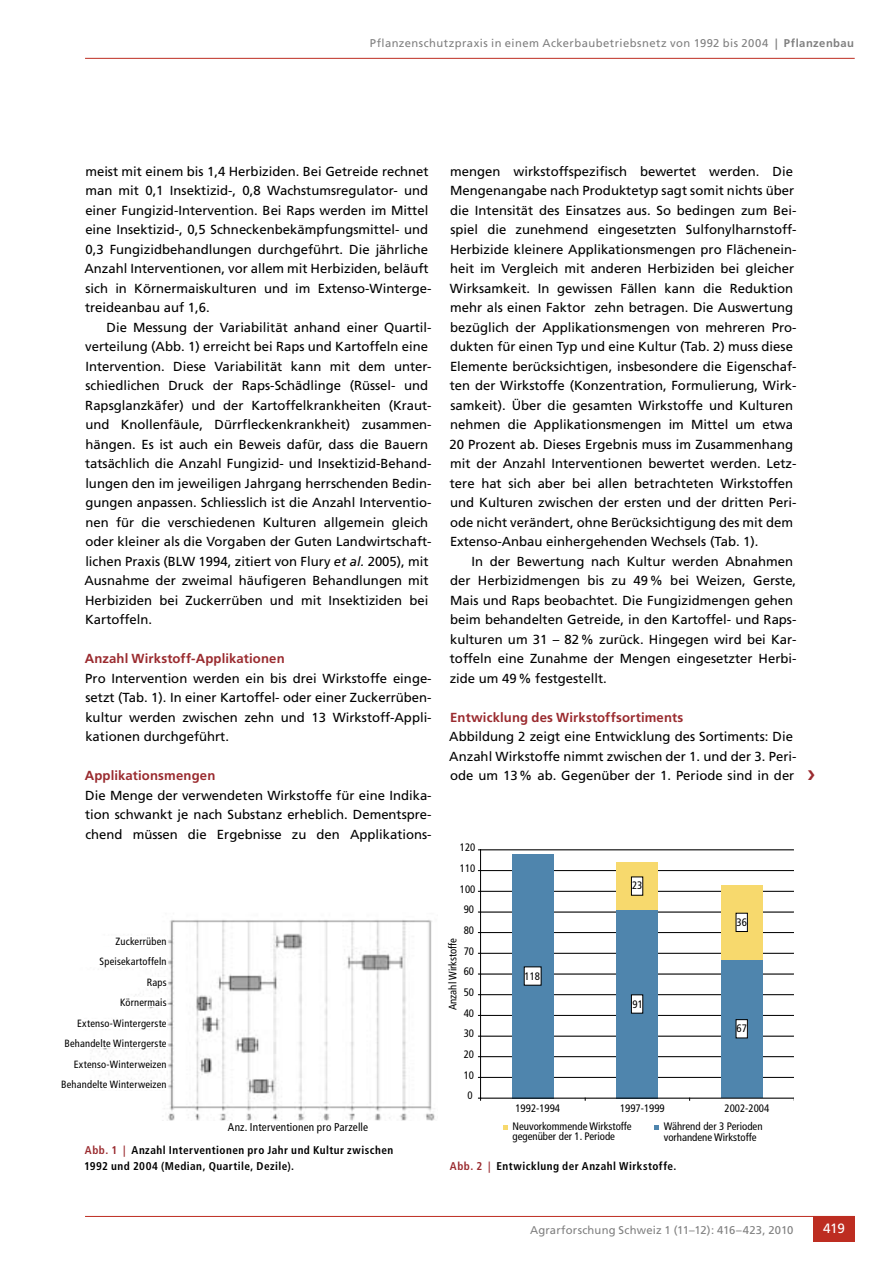
<style>
.page{position:relative;width:893px;height:1263px;background:#fff}
.page>*{position:absolute;margin:0;border:0;box-sizing:border-box;transform-origin:0 0}
.t1{font:13.5px "Frutiger LT Std";color:#fff}
.t2{font:13.2px/19.5px "Frutiger LT Std";color:#000}
.t3{font:700 13.2px "Frutiger LT Std";letter-spacing:.01em;color:#9a2b2f}
.t4{font:700 condensed 11.25px/16.5px "Frutiger LT Std";letter-spacing:.04em;color:#000}
.t5{font:11.25px "Frutiger LT Std";letter-spacing:.035em;color:#808080}
.t6{font:11.25px "Frutiger LT Std";letter-spacing:.015em;color:#808080}
.t7{font:condensed 11.25px "Frutiger LT Std";letter-spacing:.015em;color:#000}
.t8{font:condensed 10.8px/10.6px "Frutiger LT Std";color:#000}
.t9{font:condensed 10.5px/20.2px "Frutiger LT Std";letter-spacing:.015em;color:#000;text-align:right}
.s1{font-weight:700}
.s2{font-style:italic}
.s3{color:#9a2b2f}
</style>
<div class="page">
<hr style="left:85px;top:1216px;width:770px;height:1px;background:#bd2d21">
<div style="left:813px;top:1216px;width:42px;height:26px;background:#bd2d21"></div>
<hr style="left:85px;top:58px;width:770px;height:1px;background:#bd2d21">
<img style="left:93px;top:920px;width:342px;height:200px">
<div style="left:25px;top:937px;width:142px;height:9px;background:#fff"></div>
<div style="left:25px;top:957px;width:142px;height:9px;background:#fff"></div>
<div style="left:25px;top:978px;width:142px;height:9px;background:#fff"></div>
<div style="left:25px;top:998px;width:142px;height:9px;background:#fff"></div>
<div style="left:25px;top:1019px;width:142px;height:9px;background:#fff"></div>
<div style="left:25px;top:1039px;width:142px;height:9px;background:#fff"></div>
<div style="left:25px;top:1060px;width:142px;height:9px;background:#fff"></div>
<div style="left:25px;top:1080px;width:142px;height:9px;background:#fff"></div>
<hr style="left:481px;top:1077px;width:312px;height:1px;background:#000">
<hr style="left:481px;top:1056px;width:312px;height:1px;background:#000">
<hr style="left:481px;top:1036px;width:312px;height:1px;background:#000">
<hr style="left:481px;top:1015px;width:312px;height:1px;background:#000">
<hr style="left:481px;top:994px;width:312px;height:1px;background:#000">
<hr style="left:481px;top:974px;width:312px;height:1px;background:#000">
<hr style="left:481px;top:953px;width:312px;height:1px;background:#000">
<hr style="left:481px;top:932px;width:312px;height:1px;background:#000">
<hr style="left:481px;top:912px;width:312px;height:1px;background:#000">
<hr style="left:481px;top:891px;width:312px;height:1px;background:#000">
<hr style="left:481px;top:870px;width:312px;height:1px;background:#000">
<hr style="left:481px;top:850px;width:312px;height:1px;background:#000">
<div style="left:512px;top:854px;width:42px;height:244px;background:#4f85ad"></div>
<div style="left:616px;top:910px;width:42px;height:188px;background:#4f85ad"></div>
<div style="left:721px;top:959px;width:42px;height:139px;background:#4f85ad"></div>
<div style="left:616px;top:862px;width:42px;height:48px;background:#f7d96d"></div>
<div style="left:721px;top:885px;width:42px;height:74px;background:#f7d96d"></div>
<hr style="left:480px;top:850px;width:1px;height:248px;background:#000">
<hr style="left:481px;top:1098px;width:312px;height:1px;background:#000">
<div style="left:524px;top:967px;width:17px;height:18px;background:#fff"></div>
<div style="left:632px;top:995px;width:11px;height:18px;background:#fff"></div>
<div style="left:631px;top:994px;width:12px;height:19px;border:1px solid #000"></div>
<div style="left:736px;top:1020px;width:11px;height:18px;background:#fff"></div>
<div style="left:736px;top:1019px;width:12px;height:19px;border:1px solid #000"></div>
<div style="left:632px;top:877px;width:11px;height:18px;background:#fff"></div>
<div style="left:631px;top:877px;width:12px;height:18px;border:1px solid #000"></div>
<div style="left:736px;top:913px;width:11px;height:18px;background:#fff"></div>
<div style="left:736px;top:913px;width:12px;height:19px;border:1px solid #000"></div>
<svg style="left:503px;top:1125px;width:5px;height:4px"></svg>
<svg style="left:654px;top:1125px;width:5px;height:5px"></svg>
<p class="t5" style="left:370px;top:36px;width:486px">Pflanzenschutzpraxis in einem Ackerbaubetriebsnetz von 1992 bis 2004 <span class="s1">| Pflanzenbau</span></p>
<p class="t2" style="left:84px;top:161px;width:349px">meist mit einem bis 1,4 Herbiziden. Bei Getreide rechnet man mit 0,1 Insektizid-, 0,8 Wachstumsregulator- und einer Fungizid-Intervention. Bei Raps werden im Mittel eine Insektizid-, 0,5 Schneckenbekämpfungsmittel- und 0,3 Fungizidbehandlungen durchgeführt. Die jährliche Anzahl Interventionen, vor allem mit Herbiziden, beläuft sich in Körnermaiskulturen und im Extenso-Winterge&shy;treideanbau auf 1,6.</p>
<p class="t2" style="left:84px;top:317px;width:349px;text-indent:22px">Die Messung der Variabilität anhand einer Quartil&shy;verteilung (Abb. 1) erreicht bei Raps und Kartoffeln eine Intervention. Diese Variabilität kann mit dem unter&shy;schiedlichen Druck der Raps-Schädlinge (Rüssel- und Rapsglanzkäfer) und der Kartoffelkrankheiten (Kraut&shy;und Knollenfäule, Dürrfleckenkrankheit) zusammen&shy;hängen. Es ist auch ein Beweis dafür, dass die Bauern tatsächlich die Anzahl Fungizid- und Insektizid-Behand&shy;lungen den im jeweiligen Jahrgang herrschenden Bedin&shy;gungen anpassen. Schliesslich ist die Anzahl Interventio&shy;nen für die verschiedenen Kulturen allgemein gleich oder kleiner als die Vorgaben der Guten Landwirtschaft&shy;lichen Praxis (BLW 1994, zitiert von Flury <span class="s2">et al.</span> 2005), mit Ausnahme der zweimal häufigeren Behandlungen mit Herbiziden bei Zuckerrüben und mit Insektiziden bei Kartoffeln.</p>
<p class="t3" style="left:85px;top:651px;width:202px">Anzahl Wirkstoff-Applikationen</p>
<p class="t2" style="left:85px;top:668px;width:348px;text-align:justify">Pro Intervention werden ein bis drei Wirkstoffe einge&shy;setzt (Tab. 1). In einer Kartoffel- oder einer Zuckerrüben&shy;kultur werden zwischen zehn und 13 Wirkstoff-Appli&shy;kationen durchgeführt.</p>
<p class="t3" style="left:85px;top:768px;width:132px">Applikationsmengen</p>
<p class="t2" style="left:85px;top:785px;width:348px;text-align:justify">Die Menge der verwendeten Wirkstoffe für eine Indika&shy;tion schwankt je nach Substanz erheblich. Dementspre&shy;chend müssen die Ergebnisse zu den Applikations-</p>
<p class="t9" style="left:100px;top:931px;width:68px">Zuckerrüben<br>Speisekartoffeln<br>Raps<br>Körnermais</p>
<p class="t9" style="left:64px;top:1014px;width:104px;line-height:19.5px">Extenso-Wintergerste<br>Behandelte Wintergerste</p>
<p class="t9" style="left:61px;top:1054px;width:107px">Extenso-Winterweizen<br>Behandelte Winterweizen</p>
<p class="t7" style="left:228px;top:1121px;width:142px">Anz. Interventionen pro Parzelle</p>
<p class="t4" style="left:84px;top:1141px;width:311px"><span class="s3">Abb. 1 |</span> Anzahl Interventionen pro Jahr und Kultur zwischen<br>1992 und 2004 (Median, Quartile, Dezile).</p>
<p class="t2" style="left:449px;top:161px;width:349px">mengen wirkstoffspezifisch bewertet werden. Die Mengenangabe nach Produktetyp sagt somit nichts über die Intensität des Einsatzes aus. So bedingen zum Bei&shy;spiel die zunehmend eingesetzten Sulfonylharnstoff-Herbizide kleinere Applikationsmengen pro Flächenein&shy;heit im Vergleich mit anderen Herbiziden bei gleicher Wirksamkeit. In gewissen Fällen kann die Reduktion mehr als einen Faktor zehn betragen. Die Auswertung bezüglich der Applikationsmengen von mehreren Pro&shy;dukten für einen Typ und eine Kultur (Tab. 2) muss diese Elemente berücksichtigen, insbesondere die Eigenschaf&shy;ten der Wirkstoffe (Konzentration, Formulierung, Wirk&shy;samkeit). Über die gesamten Wirkstoffe und Kulturen nehmen die Applikationsmengen im Mittel um etwa 20 Prozent ab. Dieses Ergebnis muss im Zusammenhang mit der Anzahl Interventionen bewertet werden. Letz&shy;tere hat sich aber bei allen betrachteten Wirkstoffen und Kulturen zwischen der ersten und der dritten Peri&shy;ode nicht verändert, ohne Berücksichtigung des mit dem Extenso-Anbau einhergehenden Wechsels (Tab. 1).</p>
<p class="t2" style="left:450px;top:551px;width:348px;text-indent:22px">In der Bewertung nach Kultur werden Abnahmen der Herbizidmengen bis zu 49% bei Weizen, Gerste, Mais und Raps beobachtet. Die Fungizidmengen gehen beim behandelten Getreide, in den Kartoffel- und Raps&shy;kulturen um 31 – 82% zurück. Hingegen wird bei Kar&shy;toffeln eine Zunahme der Mengen eingesetzter Herbi&shy;zide um 49% festgestellt.</p>
<p class="t3" style="left:450px;top:709px;width:235px">Entwicklung des Wirkstoffsortiments</p>
<p class="t2" style="left:449px;top:727px;width:349px">Abbildung 2 zeigt eine Entwicklung des Sortiments: Die<br>Anzahl Wirkstoffe nimmt zwischen der 1. und der 3. Peri&shy;ode um 13% ab. Gegenüber der 1. Periode sind in der</p>
<p class="t8" style="left:460px;top:842px;width:17px">120</p>
<p class="t8" style="left:460px;top:863px;width:17px">110</p>
<p class="t8" style="left:460px;top:884px;width:17px">100</p>
<p class="t8" style="left:464px;top:904px;width:12px">90</p>
<p class="t8" style="left:464px;top:925px;width:12px">80</p>
<p class="t8" style="left:447px;top:1010px;width:74px;rotate:-90deg">Anzahl Wirkstoffe</p>
<p class="t8" style="left:464px;top:946px;width:12px">70</p>
<p class="t8" style="left:464px;top:966px;width:12px">60</p>
<p class="t8" style="left:464px;top:987px;width:12px">50</p>
<p class="t8" style="left:464px;top:1008px;width:12px">40</p>
<p class="t8" style="left:464px;top:1028px;width:12px">30</p>
<p class="t8" style="left:464px;top:1049px;width:12px">20</p>
<p class="t8" style="left:464px;top:1070px;width:12px">10</p>
<p class="t8" style="left:468px;top:1090px;width:7px">0</p>
<p class="t8" style="left:525px;top:970px;width:17px">118</p>
<p class="t8" style="left:632px;top:880px;width:12px">23</p>
<p class="t8" style="left:633px;top:998px;width:12px">91</p>
<p class="t8" style="left:736px;top:917px;width:12px">36</p>
<p class="t8" style="left:737px;top:1023px;width:12px">67</p>
<p class="t8" style="left:515px;top:1103px;width:46px">1992-1994</p>
<p class="t8" style="left:620px;top:1103px;width:46px">1997-1999</p>
<p class="t8" style="left:724px;top:1103px;width:46px">2002-2004</p>
<p class="t8" style="left:512px;top:1120px;width:121px">Neuvorkommende Wirkstoffe gegenüber der 1. Periode</p>
<p class="t8" style="left:664px;top:1121px;width:100px">Während der 3 Perioden vorhandene Wirkstoffe</p>
<p class="t4" style="left:450px;top:1158px;width:228px"><span class="s3">Abb. 2 |</span> Entwicklung der Anzahl Wirkstoffe.</p>
<p class="t6" style="left:530px;top:1223px;width:265px">Agrarforschung Schweiz 1 (11–12): 416–423, 2010</p>
<p class="t1" style="left:823px;top:1221px;width:23px">419</p>
</div>
